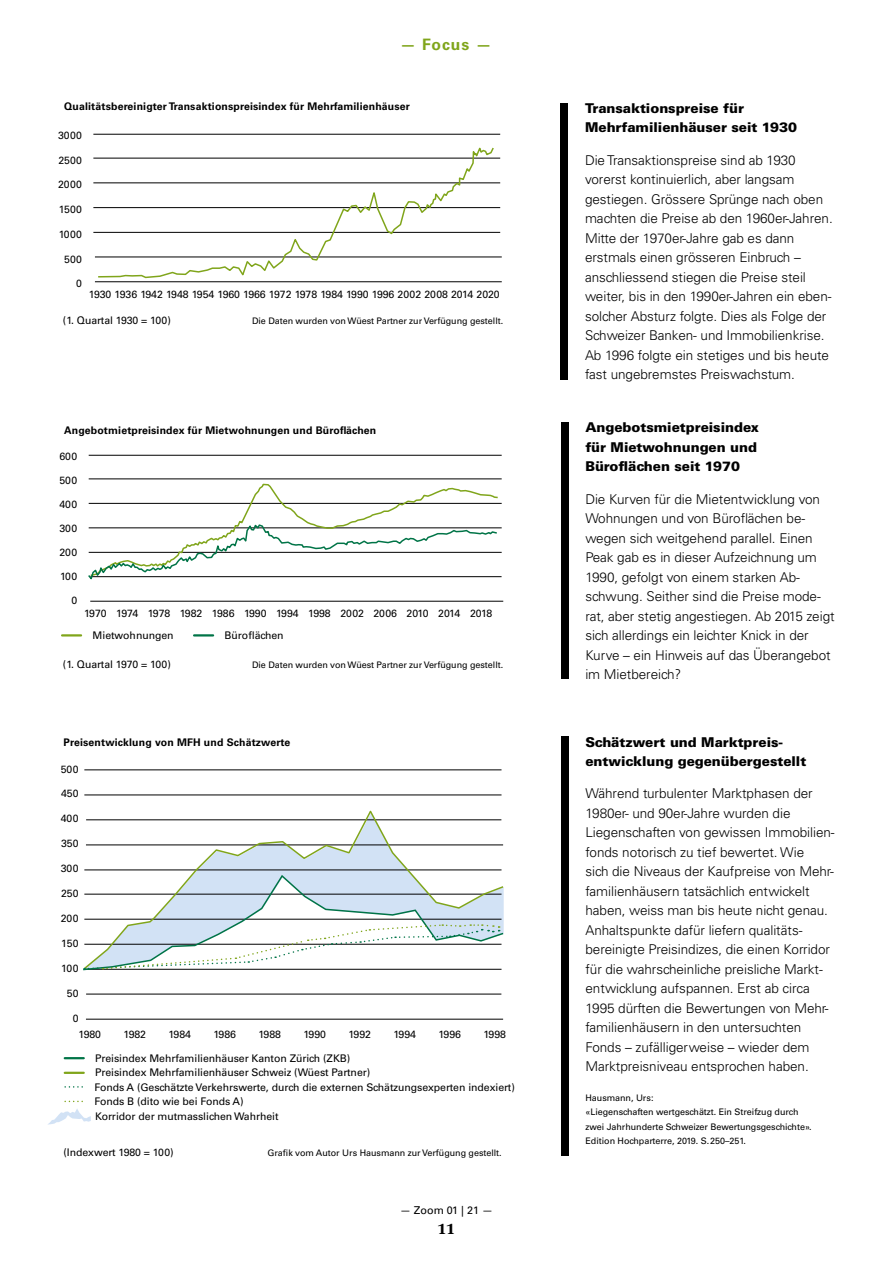
<style>
.page{position:relative;width:893px;height:1263px;background:#fff}
.page>*{position:absolute;margin:0;border:0;box-sizing:border-box;transform-origin:0 0}
.t1{font:700 15.75px "Univers LT Std";letter-spacing:.06em;color:#80a51b}
.t2{font:800 15.75px "Swift";color:#000}
.t3{font:300 13.5px/19.5px "Univers LT Std";letter-spacing:-.005em;color:#000}
.t4{font:900 13.5px/19.5px "Univers LT Std";letter-spacing:-.005em;color:#000}
.t5{font:10.8px "Univers LT Std";color:#000}
.t6{font:10.5px/14.7px "Univers LT Std";letter-spacing:-.005em;color:#000}
.t7{font:700 10.5px "Univers LT Std";letter-spacing:.015em;color:#000}
.t8{font:9px/14.7px "Univers LT Std";letter-spacing:-.005em;color:#000}
</style>
<div class="page">
<hr style="left:93px;top:232px;width:407px;height:1px;background:#000">
<hr style="left:93px;top:207px;width:407px;height:1px;background:#000">
<hr style="left:93px;top:183px;width:407px;height:1px;background:#000">
<hr style="left:93px;top:158px;width:407px;height:1px;background:#000">
<hr style="left:95px;top:257px;width:407px;height:1px;background:#000">
<hr style="left:95px;top:281px;width:407px;height:1px;background:#000">
<hr style="left:93px;top:134px;width:407px;height:1px;background:#000">
<svg style="left:97px;top:147px;width:398px;height:132px"></svg>
<hr style="left:89px;top:552px;width:413px;height:1px;background:#000">
<hr style="left:89px;top:528px;width:413px;height:1px;background:#000">
<hr style="left:89px;top:503px;width:413px;height:1px;background:#000">
<hr style="left:89px;top:479px;width:413px;height:1px;background:#000">
<hr style="left:90px;top:576px;width:412px;height:1px;background:#000">
<hr style="left:90px;top:601px;width:413px;height:1px;background:#000">
<hr style="left:89px;top:455px;width:413px;height:1px;background:#000">
<svg style="left:62px;top:634px;width:19px;height:2px"></svg>
<svg style="left:194px;top:634px;width:19px;height:2px"></svg>
<svg style="left:88px;top:483px;width:411px;height:97px"></svg>
<svg style="left:65px;top:1057px;width:19px;height:2px"></svg>
<svg style="left:65px;top:1072px;width:19px;height:2px"></svg>
<hr style="left:84px;top:795px;width:417px;height:1px;background:#000">
<hr style="left:84px;top:770px;width:417px;height:1px;background:#000">
<hr style="left:86px;top:994px;width:415px;height:1px;background:#000">
<hr style="left:86px;top:1019px;width:417px;height:1px;background:#000">
<svg style="left:84px;top:810px;width:420px;height:64px"></svg>
<svg style="left:83px;top:874px;width:421px;height:97px"></svg>
<div style="left:561px;top:103px;width:7px;height:276px;background:#000"></div>
<div style="left:561px;top:423px;width:7px;height:256px;background:#000"></div>
<div style="left:561px;top:737px;width:7px;height:419px;background:#000"></div>
<svg style="left:48px;top:1109px;width:43px;height:15px"></svg>
<p class="t1" style="left:400px;top:35px;width:93px">— Focus —</p>
<p class="t7" style="left:64px;top:100px;width:347px">Qualitätsbereinigter Transaktionspreisindex für Mehrfamilienhäuser</p>
<p class="t6" style="left:58px;top:128px;width:26px">3000</p>
<p class="t6" style="left:59px;top:153px;width:25px">2500</p>
<p class="t6" style="left:58px;top:177px;width:26px">2000</p>
<p class="t6" style="left:59px;top:202px;width:25px">1500</p>
<p class="t6" style="left:59px;top:227px;width:25px">1000</p>
<p class="t6" style="left:64px;top:252px;width:19px">500</p>
<p class="t6" style="left:76px;top:276px;width:7px">0</p>
<p class="t6" style="left:89px;top:287px;width:412px">1930 1936 1942 1948 1954 1960 1966 1972 1978 1984 1990 1996 2002 2008 2014 2020</p>
<p class="t6" style="left:63px;top:313px;width:109px">(1. Quartal 1930 = 100)</p>
<p class="t8" style="left:252px;top:313px;width:253px">Die Daten wurden von Wüest Partner zur Verfügung gestellt.</p>
<p class="t7" style="left:64px;top:424px;width:314px">Angebotmietpreisindex für Mietwohnungen und Büroflächen</p>
<p class="t6" style="left:59px;top:449px;width:19px">600</p>
<p class="t6" style="left:59px;top:473px;width:19px">500</p>
<p class="t6" style="left:59px;top:497px;width:19px">400</p>
<p class="t6" style="left:59px;top:521px;width:19px">300</p>
<p class="t6" style="left:59px;top:545px;width:19px">200</p>
<p class="t6" style="left:60px;top:569px;width:19px">100</p>
<p class="t6" style="left:71px;top:593px;width:7px">0</p>
<p class="t6" style="left:93px;top:602px;width:401px;line-height:22px;text-indent:-9px">1970 1974 1978 1982 1986 1990 1994 1998 2002 2006 2010 2014 2018<br>Mietwohnungen</p>
<p class="t6" style="left:225px;top:628px;width:61px">Büroflächen</p>
<p class="t6" style="left:63px;top:657px;width:109px">(1. Quartal 1970 = 100)</p>
<p class="t8" style="left:252px;top:658px;width:253px">Die Daten wurden von Wüest Partner zur Verfügung gestellt.</p>
<p class="t7" style="left:64px;top:736px;width:228px">Preisentwicklung von MFH und Schätzwerte</p>
<p class="t6" style="left:61px;top:761px;width:19px">500</p>
<p class="t6" style="left:61px;top:786px;width:19px">450</p>
<p class="t6" style="left:61px;top:811px;width:19px">400</p>
<p class="t6" style="left:61px;top:836px;width:19px">350</p>
<p class="t6" style="left:61px;top:861px;width:19px">300</p>
<p class="t6" style="left:61px;top:886px;width:19px">250</p>
<p class="t6" style="left:61px;top:911px;width:19px">200</p>
<p class="t6" style="left:61px;top:936px;width:19px">150</p>
<p class="t6" style="left:61px;top:961px;width:19px">100</p>
<p class="t6" style="left:67px;top:986px;width:13px">50</p>
<p class="t6" style="left:73px;top:1010px;width:7px">0</p>
<p class="t6" style="left:79px;top:1027px;width:24px">1980</p>
<p class="t6" style="left:124px;top:1027px;width:24px">1982</p>
<p class="t6" style="left:168px;top:1027px;width:24px">1984</p>
<p class="t6" style="left:213px;top:1027px;width:24px">1986</p>
<p class="t6" style="left:258px;top:1027px;width:24px">1988</p>
<p class="t6" style="left:303px;top:1027px;width:24px">1990</p>
<p class="t6" style="left:348px;top:1027px;width:24px">1992</p>
<p class="t6" style="left:393px;top:1027px;width:24px">1994</p>
<p class="t6" style="left:438px;top:1027px;width:24px">1996</p>
<p class="t6" style="left:483px;top:1027px;width:24px">1998</p>
<p class="t6" style="left:94px;top:1050px;width:422px">Preisindex Mehrfamilienhäuser Kanton Zürich (ZKB)<br>Preisindex Mehrfamilienhäuser Schweiz (Wüest Partner)<br>Fonds A (Geschätzte Verkehrswerte, durch die externen Schätzungsexperten indexiert)<br>Fonds B (dito wie bei Fonds A)<br>Korridor der mutmasslichen Wahrheit</p>
<p class="t6" style="left:63px;top:1145px;width:112px">(Indexwert 1980 = 100)</p>
<p class="t8" style="left:267px;top:1145px;width:236px">Grafik vom Autor Urs Hausmann zur Verfügung gestellt.</p>
<p class="t5" style="left:400px;top:1204px;width:94px">— Zoom 01 | 21 —</p>
<p class="t2" style="left:438px;top:1220px;width:19px">11</p>
<p class="t4" style="left:585px;top:98px;width:214px">Transaktionspreise für<br>Mehrfamilienhäuser seit 1930</p>
<p class="t3" style="left:585px;top:150px;width:249px">Die Transaktionspreise sind ab 1930 vorerst kontinuierlich, aber langsam gestiegen. Grössere Sprünge nach oben machten die Preise ab den 1960er-Jahren.<br>Mitte der 1970er-Jahre gab es dann erstmals einen grösseren Einbruch – anschliessend stiegen die Preise steil weiter, bis in den 1990er-Jahren ein eben&shy;solcher Absturz folgte. Dies als Folge der Schweizer Banken- und Immobilienkrise.<br>Ab 1996 folgte ein stetiges und bis heute fast ungebremstes Preiswachstum.</p>
<p class="t4" style="left:585px;top:418px;width:175px">Angebotsmietpreisindex für Mietwohnungen und<br>Büroflächen seit 1970</p>
<p class="t3" style="left:585px;top:489px;width:251px">Die Kurven für die Mietentwicklung von Wohnungen und von Büroflächen be&shy;wegen sich weitgehend parallel. Einen Peak gab es in dieser Aufzeichnung um 1990, gefolgt von einem starken Ab&shy;schwung. Seither sind die Preise mode&shy;rat, aber stetig angestiegen. Ab 2015 zeigt sich allerdings ein leichter Knick in der Kurve – ein Hinweis auf das Überangebot im Mietbereich?</p>
<p class="t4" style="left:585px;top:732px;width:222px">Schätzwert und Marktpreis&shy;entwicklung gegenübergestellt</p>
<p class="t3" style="left:585px;top:784px;width:250px">Während turbulenter Marktphasen der 1980er- und 90er-Jahre wurden die Liegenschaften von gewissen Immobilien&shy;fonds notorisch zu tief bewertet. Wie<br>sich die Niveaus der Kaufpreise von Mehr&shy;familienhäusern tatsächlich entwickelt haben, weiss man bis heute nicht genau.<br>Anhaltspunkte dafür liefern qualitäts&shy;bereinigte Preisindizes, die einen Korridor für die wahrscheinliche preisliche Markt&shy;entwicklung aufspannen. Erst ab circa 1995 dürften die Bewertungen von Mehr&shy;familienhäusern in den untersuchten Fonds – zufälligerweise – wieder dem Marktpreisniveau entsprochen haben.</p>
<p class="t8" style="left:585px;top:1090px;width:228px">Hausmann, Urs:<br>«Liegenschaften wertgeschätzt. Ein Streifzug durch zwei Jahrhunderte Schweizer Bewertungsgeschichte».<br>Edition Hochparterre, 2019. S.250–251.</p>
</div>
